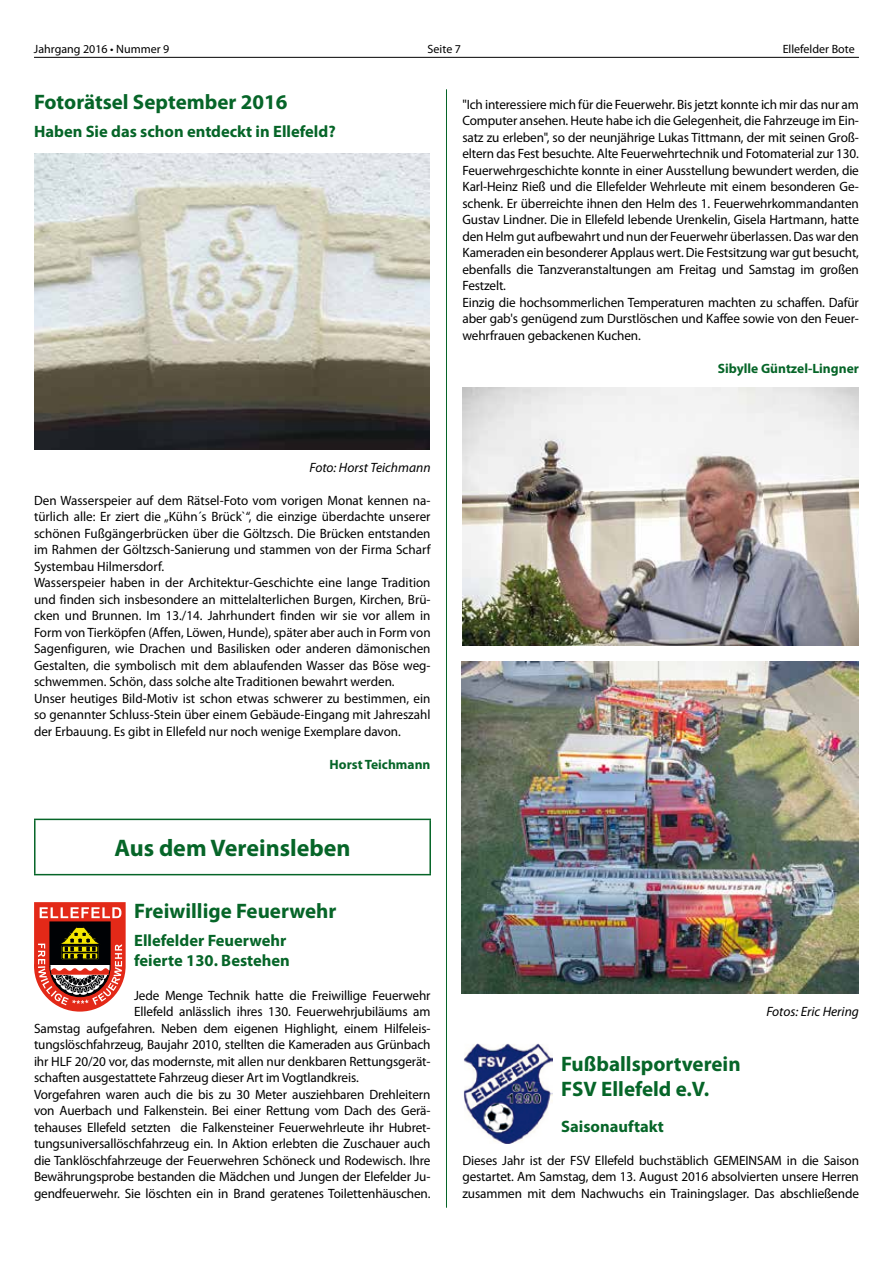
<style>
.page{position:relative;width:893px;height:1263px;background:#fff}
.page>*{position:absolute;margin:0;border:0;box-sizing:border-box;transform-origin:0 0}
.t1{font:700 24px "Myriad Pro";color:#066528}
.t2{font:700 21px/25.2px "Myriad Pro";color:#066528}
.t3{font:700 16.5px/19.8px "Myriad Pro";color:#066528}
.t4{font:13.5px/16.5px "Myriad Pro";letter-spacing:-.01em;color:#000}
.t5{font:700 13.5px "Myriad Pro";color:#066528}
.t6{font:italic 13.5px "Myriad Pro";color:#000}
.t7{font:12px "Myriad Pro";color:#000}
</style>
<div class="page">
<hr style="left:34px;top:57px;width:825px;height:1px;background:#000">
<hr style="left:446px;top:89px;width:1px;height:1119px;background:#066528">
<img style="left:462px;top:387px;width:397px;height:258px">
<img style="left:462px;top:662px;width:396px;height:331px">
<svg style="left:34px;top:902px;width:92px;height:109px"></svg>
<hr style="left:34px;top:819px;width:397px;height:1px;background:#066528">
<hr style="left:34px;top:820px;width:2px;height:54px;background:#066528">
<hr style="left:429px;top:820px;width:2px;height:54px;background:#066528">
<hr style="left:34px;top:874px;width:397px;height:1px;background:#066528">
<img style="left:35px;top:154px;width:394px;height:296px">
<img style="left:463px;top:1043px;width:90px;height:100px">
<p class="t7" style="left:34px;top:42px;width:137px">Jahrgang 2016 • Nummer 9</p>
<p class="t7" style="left:428px;top:42px;width:35px">Seite 7</p>
<p class="t7" style="left:783px;top:42px;width:74px">Ellefelder Bote</p>
<h2 class="t2" style="left:34px;top:89px;width:255px">Fotorätsel September 2016</h2>
<p class="t3" style="left:34px;top:121px;width:303px">Haben Sie das schon entdeckt in Ellefeld?</p>
<p class="t4" style="left:462px;top:96px;width:398px">"Ich interessiere mich für die Feuerwehr. Bis jetzt konnte ich mir das nur am Computer ansehen. Heute habe ich die Gelegenheit, die Fahrzeuge im Ein&shy;satz zu erleben", so der neunjährige Lukas Tittmann, der mit seinen Groß&shy;eltern das Fest besuchte. Alte Feuerwehrtechnik und Fotomaterial zur 130.<br>Feuerwehrgeschichte konnte in einer Ausstellung bewundert werden, die Karl-Heinz Rieß und die Ellefelder Wehrleute mit einem besonderen Ge&shy;schenk. Er überreichte ihnen den Helm des 1. Feuerwehrkommandanten Gustav Lindner. Die in Ellefeld lebende Urenkelin, Gisela Hartmann, hatte den Helm gut aufbewahrt und nun der Feuerwehr überlassen. Das war den Kameraden ein besonderer Applaus wert. Die Festsitzung war gut besucht, ebenfalls die Tanzveranstaltungen am Freitag und Samstag im großen Festzelt.<br>Einzig die hochsommerlichen Temperaturen machten zu schaffen. Dafür aber gab's genügend zum Durstlöschen und Kaffee sowie von den Feuer&shy;wehrfrauen gebackenen Kuchen.</p>
<p class="t5" style="left:718px;top:359px;width:143px">Sibylle Güntzel-Lingner</p>
<p class="t6" style="left:309px;top:459px;width:123px">Foto: Horst Teichmann</p>
<p class="t4" style="left:34px;top:492px;width:398px">Den Wasserspeier auf dem Rätsel-Foto vom vorigen Monat kennen na&shy;türlich alle: Er ziert die „Kühn´s Brück`“, die einzige überdachte unserer schönen Fußgängerbrücken über die Göltzsch. Die Brücken entstanden im Rahmen der Göltzsch-Sanierung und stammen von der Firma Scharf Systembau Hilmersdorf.<br>Wasserspeier haben in der Architektur-Geschichte eine lange Tradition und finden sich insbesondere an mittelalterlichen Burgen, Kirchen, Brü&shy;cken und Brunnen. Im 13./14. Jahrhundert finden wir sie vor allem in Form von Tierköpfen (Affen, Löwen, Hunde), später aber auch in Form von Sagenfiguren, wie Drachen und Basilisken oder anderen dämonischen Gestalten, die symbolisch mit dem ablaufenden Wasser das Böse weg&shy;schwemmen. Schön, dass solche alte Traditionen bewahrt werden.<br>Unser heutiges Bild-Motiv ist schon etwas schwerer zu bestimmen, ein so genannter Schluss-Stein über einem Gebäude-Eingang mit Jahreszahl der Erbauung. Es gibt in Ellefeld nur noch wenige Exemplare davon.</p>
<p class="t5" style="left:330px;top:755px;width:102px">Horst Teichmann</p>
<h1 class="t1" style="left:114px;top:832px;width:238px">Aus dem Vereinsleben</h1>
<h2 class="t2" style="left:134px;top:897px;width:204px">Freiwillige Feuerwehr</h2>
<p class="t3" style="left:134px;top:930px;width:157px">Ellefelder Feuerwehr feierte 130. Bestehen</p>
<p class="t4" style="left:134px;top:987px;width:298px">Jede Menge Technik hatte die Freiwillige Feuerwehr</p>
<p class="t4" style="left:134px;top:1003px;width:298px">Ellefeld anlässlich ihres 130. Feuerwehrjubiläums am</p>
<p class="t4" style="left:34px;top:1020px;width:398px">Samstag aufgefahren. Neben dem eigenen Highlight, einem Hilfeleis-</p>
<p class="t4" style="left:34px;top:1036px;width:398px">tungslöschfahrzeug, Baujahr 2010, stellten die Kameraden aus Grünbach</p>
<p class="t4" style="left:34px;top:1053px;width:398px">ihr HLF 20/20 vor, das modernste, mit allen nur denkbaren Rettungsgerät-</p>
<p class="t4" style="left:34px;top:1069px;width:326px">schaften ausgestattete Fahrzeug dieser Art im Vogtlandkreis.</p>
<p class="t4" style="left:34px;top:1086px;width:398px">Vorgefahren waren auch die bis zu 30 Meter ausziehbaren Drehleitern</p>
<p class="t4" style="left:34px;top:1102px;width:398px">von Auerbach und Falkenstein. Bei einer Rettung vom Dach des Gerä-</p>
<p class="t4" style="left:34px;top:1119px;width:398px">tehauses Ellefeld setzten die Falkensteiner Feuerwehrleute ihr Hubret-</p>
<p class="t4" style="left:34px;top:1135px;width:398px">tungsuniversallöschfahrzeug ein. In Aktion erlebten die Zuschauer auch</p>
<p class="t4" style="left:34px;top:1152px;width:398px">die Tanklöschfahrzeuge der Feuerwehren Schöneck und Rodewisch. Ihre</p>
<p class="t4" style="left:34px;top:1168px;width:398px">Bewährungsprobe bestanden die Mädchen und Jungen der Elefelder Ju-</p>
<p class="t4" style="left:34px;top:1185px;width:398px">gendfeuerwehr. Sie löschten ein in Brand geratenes Toilettenhäuschen.</p>
<p class="t6" style="left:766px;top:1003px;width:94px">Fotos: Eric Hering</p>
<h2 class="t2" style="left:561px;top:1051px;width:181px">Fußballsportverein<br>FSV Ellefeld e.V.</h2>
<p class="t3" style="left:561px;top:1116px;width:104px">Saisonauftakt</p>
<p class="t4" style="left:462px;top:1152px;width:398px;text-align:justify">Dieses Jahr ist der FSV Ellefeld buchstäblich GEMEINSAM in die Saison gestartet. Am Samstag, dem 13. August 2016 absolvierten unsere Herren zusammen mit dem Nachwuchs ein Trainingslager. Das abschließende</p>
</div>
